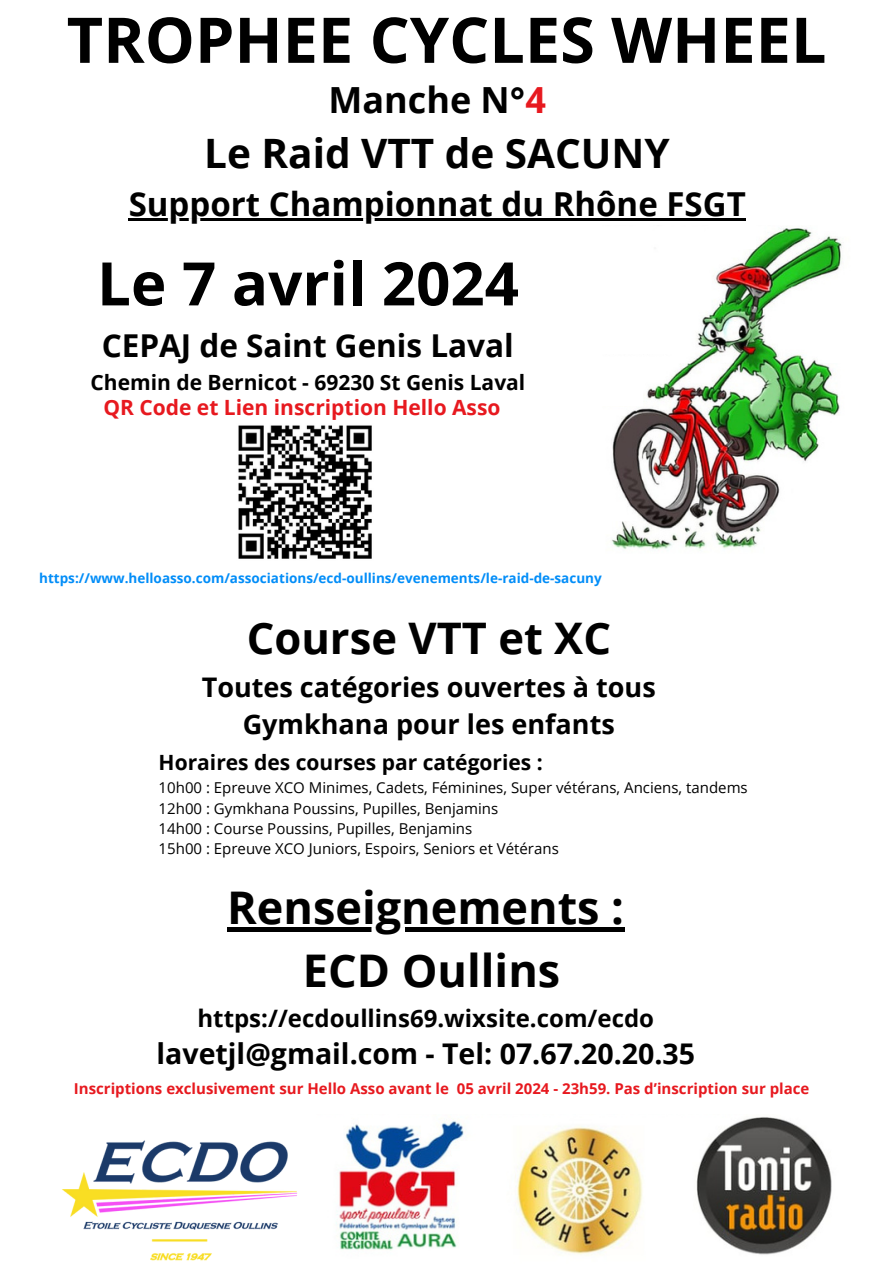
<style>
.page{position:relative;width:894px;height:1264px;background:#fff}
.page>*{position:absolute;margin:0;border:0;box-sizing:border-box;transform-origin:0 0}
.t1{font:700 63px "Open Sans";color:#000}
.t2{font:700 60px "Open Sans";color:#000}
.t3{font:700 45px/63px "Open Sans";color:#000;text-align:center}
.t4{font:700 43.5px "Open Sans";color:#000}
.t5{font:700 40.5px "Open Sans";color:#000}
.t6{font:700 36px "Open Sans";color:#000}
.t7{font:700 33px "Open Sans";color:#000}
.t8{font:700 31.5px "Open Sans";color:#000}
.t9{font:700 28.5px "Open Sans";color:#000}
.t10{font:700 27px/37.2px "Open Sans";color:#000;text-align:center}
.t11{font:700 24px "Open Sans";color:#000}
.t12{font:700 21px "Open Sans";color:#000}
.t13{font:700 21px "Open Sans";color:#e7191f}
.t14{font:15px "Open Sans";color:#000}
.t15{font:700 15px "Open Sans";color:#e7191f}
.t16{font:700 13.5px "Open Sans";color:#028df8}
.s1{color:#e7191f}
</style>
<div class="page">
<img style="left:368px;top:1117px;width:464px;height:139px">
<img style="left:62px;top:1124px;width:306px;height:137px">
<img style="left:611px;top:228px;width:231px;height:321px">
<div style="left:580px;top:317px;width:98px;height:37px;background:#fff"></div>
<div style="left:595px;top:368px;width:47px;height:37px;background:#fff"></div>
<div style="left:709px;top:225px;width:46px;height:24px;background:#fff"></div>
<img style="left:238px;top:425px;width:134px;height:134px">
<hr style="left:129px;top:219px;width:616px;height:2px;background:#000">
<div style="left:227px;top:927px;width:397px;height:5px;background:#000"></div>
<h5 class="t1" style="left:67px;top:-4px;width:761px">TROPHEE CYCLES WHEEL</h5>
<p class="t6" style="left:328px;top:74px;width:219px">Manche N°<span class="s1">4</span></p>
<p class="t5" style="left:204px;top:125px;width:467px">Le Raid VTT de SACUNY</p>
<p class="t7" style="left:129px;top:181px;width:618px">Support Championnat du Rhône FSGT</p>
<p class="t2" style="left:97px;top:241px;width:423px">Le 7 avril 2024</p>
<p class="t8" style="left:102px;top:323px;width:413px">CEPAJ de Saint Genis Laval</p>
<p class="t12" style="left:90px;top:367px;width:436px">Chemin de Bernicot - 69230 St Genis Laval</p>
<p class="t13" style="left:103px;top:392px;width:398px">QR Code et Lien inscription Hello Asso</p>
<p class="t16" style="left:39px;top:568px;width:564px">https://www.helloasso.com/associations/ecd-oullins/evenements/le-raid-de-sacuny</p>
<h3 class="t4" style="left:246px;top:607px;width:366px">Course VTT et XC</h3>
<h3 class="t10" style="left:202px;top:667px;width:455px">Toutes catégories ouvertes à tous<br>Gymkhana pour les enfants</h3>
<p class="t12" style="left:159px;top:747px;width:385px">Horaires des courses par catégories :</p>
<p class="t14" style="left:159px;top:777px;width:590px">10h00 : Epreuve XCO Minimes, Cadets, Féminines, Super vétérans, Anciens, tandems</p>
<p class="t14" style="left:159px;top:797px;width:341px">12h00 : Gymkhana Poussins, Pupilles, Benjamins</p>
<p class="t14" style="left:159px;top:818px;width:315px">14h00 : Course Poussins, Pupilles, Benjamins</p>
<p class="t14" style="left:159px;top:838px;width:401px">15h00 : Epreuve XCO Juniors, Espoirs, Seniors et Vétérans</p>
<h4 class="t3" style="left:227px;top:875px;width:398px">Renseignements :<br>ECD Oullins</h4>
<h4 class="t11" style="left:197px;top:1001px;width:458px">https://ecdoullins69.wixsite.com/ecdo</h4>
<h4 class="t9" style="left:156px;top:1033px;width:540px">lavetjl@gmail.com - Tel: 07.67.20.20.35</h4>
<h6 class="t15" style="left:74px;top:1078px;width:737px">Inscriptions exclusivement sur Hello Asso avant le 05 avril 2024 - 23h59. Pas d’inscription sur place</h6>
</div>
